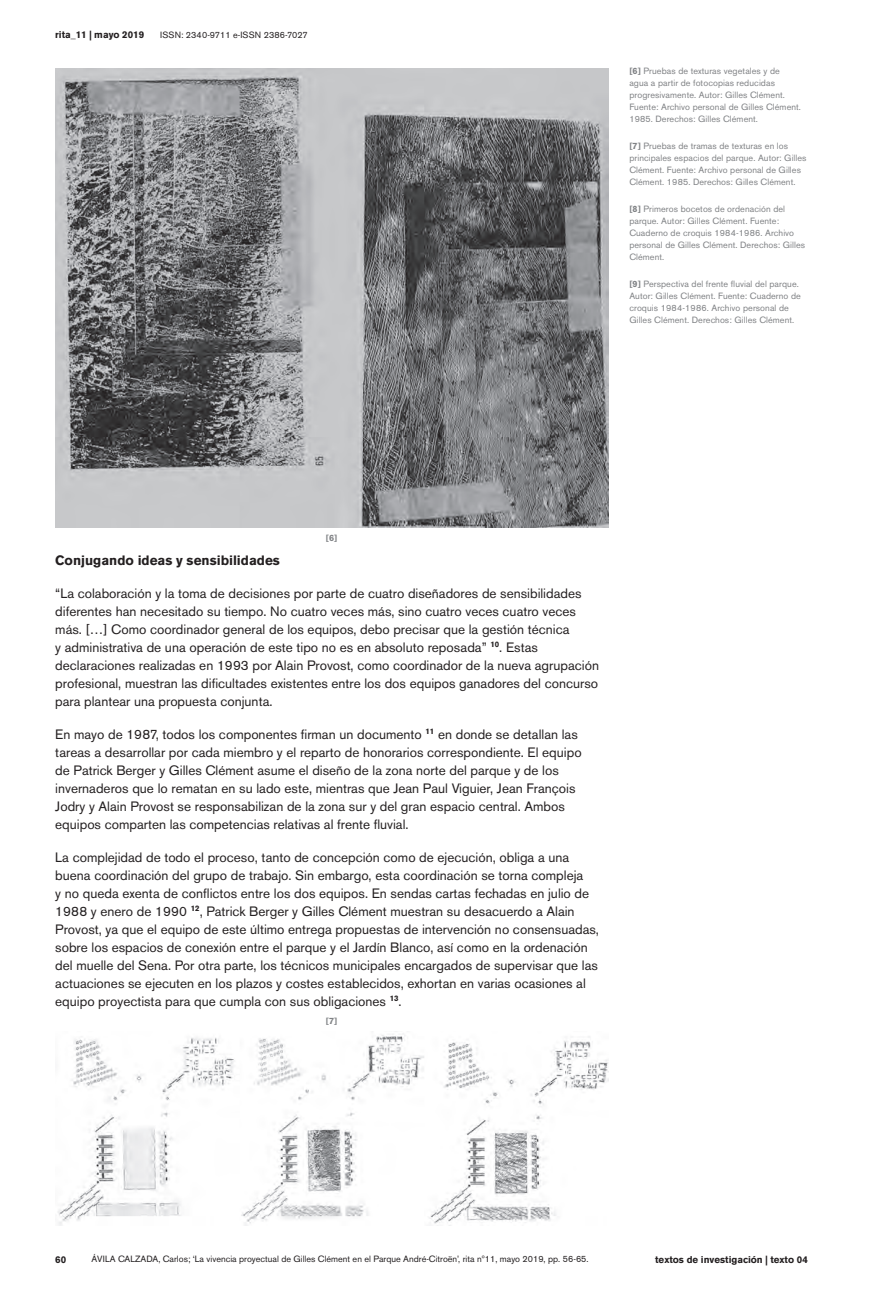
<style>
.page{position:relative;width:876px;height:1302px;background:#fff}
.page>*{position:absolute;margin:0;border:0;box-sizing:border-box;transform-origin:0 0}
.t1{font:13.5px/18px "Akzidenz Grotesk BE";color:#231f20}
.t2{font:700 13.5px "Akzidenz Grotesk BE";color:#231f20}
.t3{font:700 9.75px "Akzidenz Grotesk BE";color:#231f20}
.t4{font:9px/12px "Akzidenz Grotesk BE";letter-spacing:.01em;color:#808285}
.t5{font:9px "Akzidenz Grotesk BE";color:#231f20}
.t6{font:9px "Akzidenz Grotesk BE";letter-spacing:.02em;color:#231f20}
.t7{font:700 9px "Akzidenz Grotesk BE";color:#808285}
.s1{font-weight:700}
</style>
<div class="page">
<img style="left:55px;top:68px;width:553px;height:459px">
<img style="left:58px;top:1031px;width:550px;height:194px">
<p class="t3" style="left:55px;top:29px;width:90px">rita_11 | mayo 2019</p>
<p class="t6" style="left:160px;top:30px;width:149px">ISSN: 2340-9711 e-ISSN 2386-7027</p>
<p class="t4" style="left:629px;top:65px;width:173px"><span class="s1">[6]</span> Pruebas de texturas vegetales y de agua a partir de fotocopias reducidas progresivamente. Autor: Gilles Clément.<br>Fuente: Archivo personal de Gilles Clément.<br>1985. Derechos: Gilles Clément.</p>
<p class="t4" style="left:629px;top:140px;width:179px"><span class="s1">[7]</span> Pruebas de tramas de texturas en los principales espacios del parque. Autor: Gilles Clément. Fuente: Archivo personal de Gilles Clément. 1985. Derechos: Gilles Clément.</p>
<p class="t4" style="left:629px;top:203px;width:177px"><span class="s1">[8]</span> Primeros bocetos de ordenación del parque. Autor: Gilles Clément. Fuente:<br>Cuaderno de croquis 1984-1986. Archivo personal de Gilles Clément. Derechos: Gilles Clément.</p>
<p class="t4" style="left:629px;top:278px;width:173px"><span class="s1">[9]</span> Perspectiva del frente fluvial del parque.<br>Autor: Gilles Clément. Fuente: Cuaderno de croquis 1984-1986. Archivo personal de Gilles Clément. Derechos: Gilles Clément.</p>
<p class="t7" style="left:326px;top:532px;width:13px">[6]</p>
<p class="t2" style="left:55px;top:552px;width:226px">Conjugando ideas y sensibilidades</p>
<p class="t1" style="left:55px;top:584px;width:545px">“La colaboración y la toma de decisiones por parte de cuatro diseñadores de sensibilidades diferentes han necesitado su tiempo. No cuatro veces más, sino cuatro veces cuatro veces más. […] Como coordinador general de los equipos, debo precisar que la gestión técnica<br>y administrativa de una operación de este tipo no es en absoluto reposada” <sup>10</sup>. Estas declaraciones realizadas en 1993 por Alain Provost, como coordinador de la nueva agrupación profesional, muestran las dificultades existentes entre los dos equipos ganadores del concurso para plantear una propuesta conjunta.</p>
<p class="t1" style="left:55px;top:725px;width:528px">En mayo de 1987, todos los componentes firman un documento <sup>11</sup> en donde se detallan las tareas a desarrollar por cada miembro y el reparto de honorarios correspondiente. El equipo de Patrick Berger y Gilles Clément asume el diseño de la zona norte del parque y de los invernaderos que lo rematan en su lado este, mientras que Jean Paul Viguier, Jean François Jodry y Alain Provost se responsabilizan de la zona sur y del gran espacio central. Ambos equipos comparten las competencias relativas al frente fluvial.</p>
<p class="t1" style="left:55px;top:848px;width:545px">La complejidad de todo el proceso, tanto de concepción como de ejecución, obliga a una buena coordinación del grupo de trabajo. Sin embargo, esta coordinación se torna compleja<br>y no queda exenta de conflictos entre los dos equipos. En sendas cartas fechadas en julio de 1988 y enero de 1990 <sup>12</sup>, Patrick Berger y Gilles Clément muestran su desacuerdo a Alain Provost, ya que el equipo de este último entrega propuestas de intervención no consensuadas, sobre los espacios de conexión entre el parque y el Jardín Blanco, así como en la ordenación del muelle del Sena. Por otra parte, los técnicos municipales encargados de supervisar que las actuaciones se ejecuten en los plazos y costes establecidos, exhortan en varias ocasiones al equipo proyectista para que cumpla con sus obligaciones <sup>13</sup>.</p>
<p class="t7" style="left:326px;top:1015px;width:13px">[7]</p>
<p class="t3" style="left:55px;top:1253px;width:13px">60</p>
<p class="t5" style="left:91px;top:1253px;width:499px">ÁVILA CALZADA, Carlos; ‘La vivencia proyectual de Gilles Clément en el Parque André-Citroën’, rita nº11, mayo 2019, pp. 56-65.</p>
<p class="t3" style="left:655px;top:1253px;width:154px">textos de investigación | texto 04</p>
</div>
